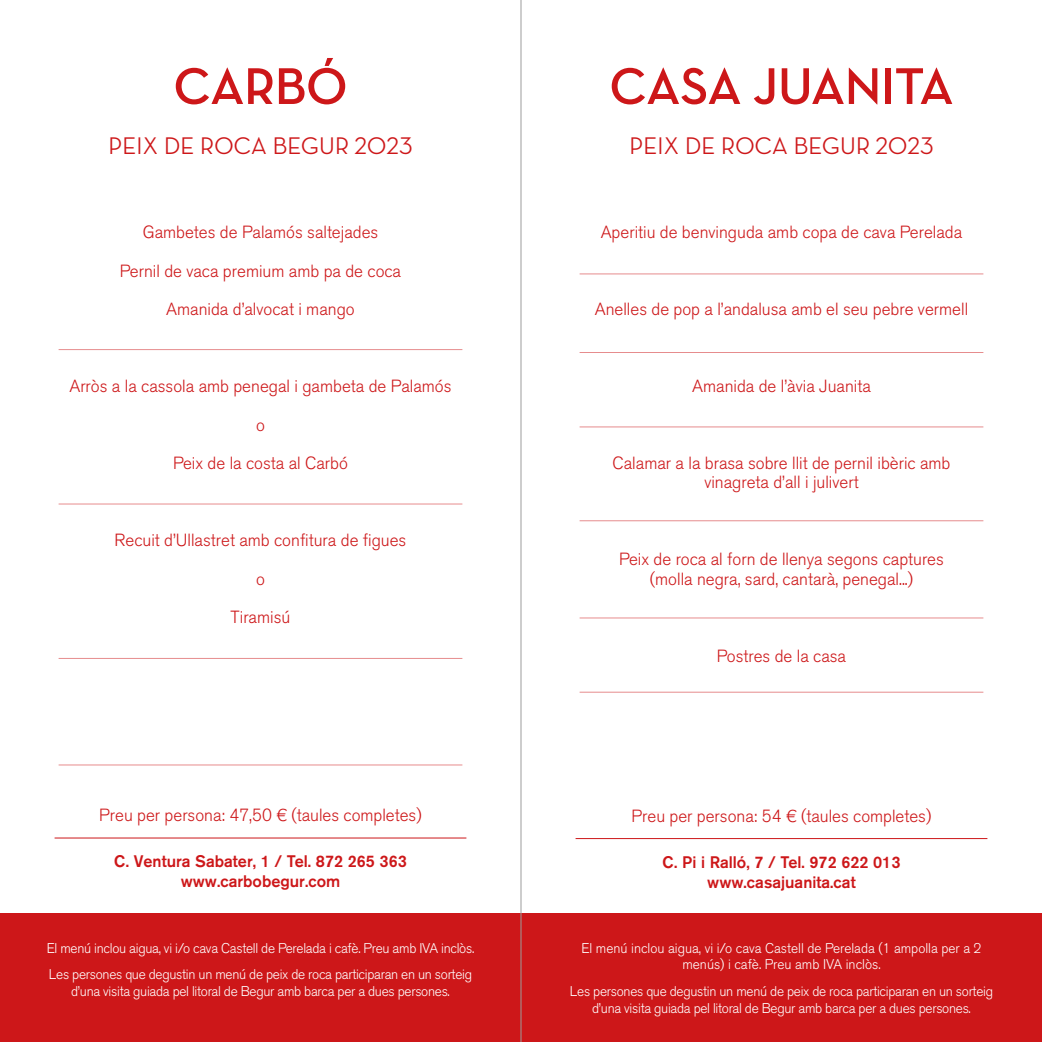
<style>
.page{position:relative;width:1042px;height:1042px;background:#fff}
.page>*{position:absolute;margin:0;border:0;box-sizing:border-box;transform-origin:0 0}
.t1{font:700 52.5px "Neutra Disp";color:#cd1719}
.t2{font:500 24.5px "Neutra Disp";letter-spacing:.01em;color:#cd1719}
.t3{font:300 17.5px/19.2px "Akzidenz Grotesk BQ";color:#cd1719;text-align:center}
.t4{font:500 16.62px/19.9px "Akzidenz Grotesk BQ";color:#cd1719;text-align:center}
.t5{font:300 14px/16.8px "Akzidenz Grotesk BQ";letter-spacing:-.02em;color:#fff;text-align:center}
.t6{font:300 14px/16.8px "Akzidenz Grotesk BQ";color:#fff;text-align:center}
</style>
<div class="page">
<div style="left:0;top:913px;width:536px;height:129px;background:#cd1719"></div>
<hr style="left:59px;top:349px;width:403px;height:1px;background:#cd1719">
<hr style="left:59px;top:504px;width:403px;height:1px;background:#cd1719">
<hr style="left:59px;top:658px;width:403px;height:1px;background:#cd1719">
<hr style="left:59px;top:764px;width:403px;height:1px;background:#cd1719">
<hr style="left:55px;top:837px;width:411px;height:1px;background:#cd1719">
<div style="left:521px;top:913px;width:521px;height:129px;background:#cd1719"></div>
<hr style="left:575px;top:838px;width:412px;height:1px;background:#cd1719">
<hr style="left:579px;top:274px;width:404px;height:1px;background:#cd1719">
<hr style="left:579px;top:352px;width:404px;height:1px;background:#cd1719">
<hr style="left:579px;top:427px;width:404px;height:1px;background:#cd1719">
<hr style="left:579px;top:520px;width:404px;height:1px;background:#cd1719">
<hr style="left:579px;top:618px;width:404px;height:1px;background:#cd1719">
<hr style="left:579px;top:692px;width:404px;height:1px;background:#cd1719">
<hr style="left:520px;top:0;width:1px;height:1042px;background:#9d9d9c">
<h1 class="t1" style="left:174px;top:58px;width:175px">CARBÓ</h1>
<h2 class="t2" style="left:109px;top:131px;width:305px">PEIX DE ROCA BEGUR 2023</h2>
<p class="t3" style="left:143px;top:224px;width:237px">Gambetes de Palamós saltejades</p>
<p class="t3" style="left:120px;top:262px;width:283px">Pernil de vaca premium amb pa de coca</p>
<p class="t3" style="left:166px;top:301px;width:190px">Amanida d’alvocat i mango</p>
<p class="t3" style="left:69px;top:378px;width:384px">Arròs a la cassola amb penegal i gambeta de Palamós</p>
<p class="t3" style="left:256px;top:416px;width:10px">o</p>
<p class="t3" style="left:173px;top:455px;width:176px">Peix de la costa al Carbó</p>
<p class="t3" style="left:115px;top:532px;width:293px">Recuit d’Ullastret amb confitura de figues</p>
<p class="t3" style="left:256px;top:570px;width:10px">o</p>
<p class="t3" style="left:231px;top:609px;width:61px">Tiramisú</p>
<p class="t3" style="left:99px;top:806px;width:324px">Preu per persona: 47,50 € (taules completes)</p>
<p class="t4" style="left:114px;top:852px;width:294px">C. Ventura Sabater, 1 / Tel. 872 265 363 www.carbobegur.com</p>
<p class="t5" style="left:47px;top:935px;width:429px;line-height:26.8px;text-align:left">El menú inclou aigua, vi i/o cava Castell de Perelada i cafè. Preu amb IVA inclòs.<br>Les persones que degustin un menú de peix de roca participaran en un sorteig</p>
<p class="t5" style="left:71px;top:984px;width:380px">d’una visita guiada pel litoral de Begur amb barca per a dues persones.</p>
<h1 class="t1" style="left:609px;top:58px;width:345px">CASA JUANITA</h1>
<h2 class="t2" style="left:629px;top:131px;width:305px">PEIX DE ROCA BEGUR 2023</h2>
<p class="t3" style="left:601px;top:224px;width:363px">Aperitiu de benvinguda amb copa de cava Perelada</p>
<p class="t3" style="left:595px;top:301px;width:375px">Anelles de pop a l’andalusa amb el seu pebre vermell</p>
<p class="t3" style="left:692px;top:378px;width:180px">Amanida de l’àvia Juanita</p>
<p class="t3" style="left:612px;top:455px;width:339px">Calamar a la brasa sobre llit de pernil ibèric amb vinagreta d’all i julivert</p>
<p class="t3" style="left:619px;top:551px;width:326px">Peix de roca al forn de llenya segons captures (molla negra, sard, cantarà, penegal...)</p>
<p class="t3" style="left:717px;top:647px;width:131px">Postres de la casa</p>
<p class="t3" style="left:631px;top:807px;width:301px">Preu per persona: 54 € (taules completes)</p>
<p class="t4" style="left:662px;top:853px;width:239px">C. Pi i Ralló, 7 / Tel. 972 622 013 www.casajuanita.cat</p>
<p class="t6" style="left:581px;top:940px;width:401px">El menú inclou aigua, vi i/o cava Castell de Perelada (1 ampolla per a 2 menús) i cafè. Preu amb IVA inclòs.</p>
<p class="t5" style="left:570px;top:984px;width:425px">Les persones que degustin un menú de peix de roca participaran en un sorteig d’una visita guiada pel litoral de Begur amb barca per a dues persones.</p>
</div>
